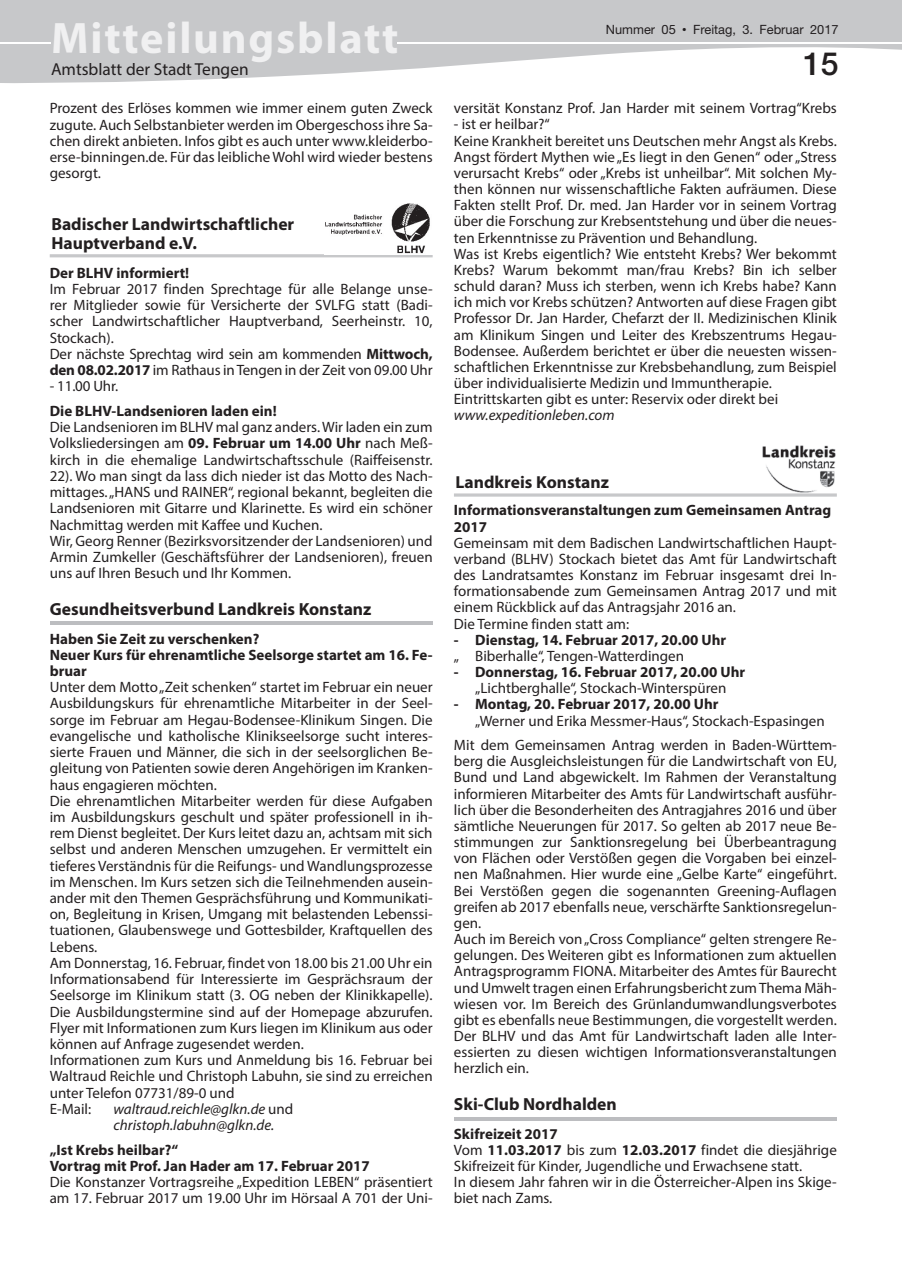
<style>
.page{position:relative;width:902px;height:1280px;background:#fff}
.page>*{position:absolute;margin:0;border:0;box-sizing:border-box;transform-origin:0 0}
.t1{font:700 44.25px "Myriad Pro";letter-spacing:.04em;color:#f0f0f1}
.t2{font:500 31.95px "Helvetica Neue";color:#231f20}
.t3{font:700 17.55px/19.2px "Myriad Pro";color:#231f20}
.t4{font:17.4px "Myriad Pro";color:#231f20}
.t5{font:700 17.4px "Myriad Pro";color:#231f20}
.t6{font:15px/16.2px "Myriad Pro";color:#231f20}
.t7{font:700 15px/16.2px "Myriad Pro";color:#231f20}
.t8{font:italic 15px/16.2px "Myriad Pro";color:#231f20}
.t9{font:12.75px "Helvetica Neue";color:#231f20}
.s1{font-size:12.9px}
.s2{font-family:"M Twentieth Century";font-weight:500}
.s3{font-weight:700}
.s4{font-style:normal}
</style>
<div class="page">
<svg style="left:1px;top:0;width:900px;height:83px;fill:#c7c8ca"></svg>
<svg style="left:0;top:0;width:1px;height:83px"></svg>
<div style="left:53px;top:22px;width:344px;height:40px;background:#c7c8ca"></div>
<hr style="left:0;top:42px;width:51px;height:1px;background:#fff">
<hr style="left:397px;top:42px;width:504px;height:1px;background:#fff">
<hr style="left:50px;top:622px;width:382px;height:3px;background:#bcbdc0">
<hr style="left:50px;top:254px;width:382px;height:3px;background:#c7c8ca">
<img style="left:325px;top:203px;width:105px;height:51px">
<hr style="left:454px;top:1117px;width:382px;height:3px;background:#bcbdc0">
<svg style="left:454px;top:493px;width:382px;height:4px;background:#d2d2d4"></svg>
<img style="left:762px;top:445px;width:73px;height:47px">
<h1 class="t1" style="left:51px;top:9px;width:349px">Mitteilungsblatt</h1>
<p class="t9" style="left:606px;top:22px;width:234px">Nummer <span class="s1">05</span> <span class="s2">•</span> Freitag, 3. Februar 2017</p>
<p class="t4" style="left:51px;top:59px;width:199px">Amtsblatt der Stadt Tengen</p>
<h2 class="t2" style="left:803px;top:45px;width:37px">15</h2>
<p class="t6" style="left:50px;top:100px;width:384px;text-align:justify">Prozent des Erlöses kommen wie immer einem guten Zweck zugute. Auch Selbstanbieter werden im Obergeschoss ihre Sa&shy;chen direkt anbieten. Infos gibt es auch unter www.kleiderbo&shy;erse-binningen.de. Für das leibliche Wohl wird wieder bestens gesorgt.</p>
<p class="t3" style="left:51px;top:214px;width:244px">Badischer Landwirtschaftlicher<br>Hauptverband e.V.</p>
<p class="t7" style="left:50px;top:264px;width:141px">Der BLHV informiert!</p>
<p class="t6" style="left:50px;top:281px;width:384px">Im Februar 2017 finden Sprechtage für alle Belange unse&shy;rer Mitglieder sowie für Versicherte der SVLFG statt (Badi&shy;scher Landwirtschaftlicher Hauptverband, Seerheinstr. 10, Stockach).<br>Der nächste Sprechtag wird sein am kommenden <span class="s3">Mittwoch, den 08.02.2017</span> im Rathaus in Tengen in der Zeit von 09.00 Uhr</p>
<p class="t6" style="left:50px;top:378px;width:70px">- 11.00 Uhr.</p>
<p class="t7" style="left:50px;top:402px;width:228px">Die BLHV-Landsenioren laden ein!</p>
<p class="t6" style="left:50px;top:419px;width:384px">Die Landsenioren im BLHV mal ganz anders. Wir laden ein zum Volksliedersingen am <span class="s3">09. Februar um 14.00 Uhr</span> nach Meß&shy;kirch in die ehemalige Landwirtschaftsschule (Raiffeisenstr.<br>22). Wo man singt da lass dich nieder ist das Motto des Nach&shy;mittages. „HANS und RAINER“, regional bekannt, begleiten die Landsenioren mit Gitarre und Klarinette. Es wird ein schöner Nachmittag werden mit Kaffee und Kuchen.<br>Wir, Georg Renner (Bezirksvorsitzender der Landsenioren) und Armin Zumkeller (Geschäftsführer der Landsenioren), freuen uns auf Ihren Besuch und Ihr Kommen.</p>
<p class="t3" style="left:50px;top:598px;width:323px">Gesundheitsverbund Landkreis Konstanz</p>
<p class="t7" style="left:50px;top:630px;width:384px">Haben Sie Zeit zu verschenken?<br>Neuer Kurs für ehrenamtliche Seelsorge startet am 16. Fe&shy;bruar</p>
<p class="t6" style="left:50px;top:679px;width:384px">Unter dem Motto „Zeit schenken“ startet im Februar ein neuer Ausbildungskurs für ehrenamtliche Mitarbeiter in der Seel&shy;sorge im Februar am Hegau-Bodensee-Klinikum Singen. Die evangelische und katholische Klinikseelsorge sucht interes&shy;sierte Frauen und Männer, die sich in der seelsorglichen Be&shy;gleitung von Patienten sowie deren Angehörigen im Kranken&shy;haus engagieren möchten.<br>Die ehrenamtlichen Mitarbeiter werden für diese Aufgaben im Ausbildungskurs geschult und später professionell in ih&shy;rem Dienst begleitet. Der Kurs leitet dazu an, achtsam mit sich selbst und anderen Menschen umzugehen. Er vermittelt ein tieferes Verständnis für die Reifungs- und Wandlungsprozesse im Menschen. Im Kurs setzen sich die Teilnehmenden ausein&shy;ander mit den Themen Gesprächsführung und Kommunikati&shy;on, Begleitung in Krisen, Umgang mit belastenden Lebenssi&shy;tuationen, Glaubenswege und Gottesbilder, Kraftquellen des Lebens.<br>Am Donnerstag, 16. Februar, findet von 18.00 bis 21.00 Uhr ein Informationsabend für Interessierte im Gesprächsraum der Seelsorge im Klinikum statt (3. OG neben der Klinikkapelle).<br>Die Ausbildungstermine sind auf der Homepage abzurufen.<br>Flyer mit Informationen zum Kurs liegen im Klinikum aus oder können auf Anfrage zugesendet werden.<br>Informationen zum Kurs und Anmeldung bis 16. Februar bei Waltraud Reichle und Christoph Labuhn, sie sind zu erreichen unter Telefon 07731/89-0 und<br>E-Mail:</p>
<p class="t8" style="left:113px;top:1100px;width:181px">waltraud.reichle@glkn.de <span class="s4">und </span>christoph.labuhn@glkn.de.</p>
<p class="t7" style="left:50px;top:1141px;width:322px">„Ist Krebs heilbar?“<br>Vortrag mit Prof. Jan Hader am 17. Februar 2017</p>
<p class="t6" style="left:50px;top:1174px;width:384px">Die Konstanzer Vortragsreihe „Expedition LEBEN“ präsentiert am 17. Februar 2017 um 19.00 Uhr im Hörsaal A 701 der Uni-</p>
<p class="t6" style="left:454px;top:100px;width:384px">versität Konstanz Prof. Jan Harder mit seinem Vortrag“Krebs</p>
<p class="t6" style="left:454px;top:116px;width:384px">- ist er heilbar?“<br>Keine Krankheit bereitet uns Deutschen mehr Angst als Krebs.<br>Angst fördert Mythen wie „Es liegt in den Genen“ oder „Stress verursacht Krebs“ oder „Krebs ist unheilbar“. Mit solchen My&shy;then können nur wissenschaftliche Fakten aufräumen. Diese Fakten stellt Prof. Dr. med. Jan Harder vor in seinem Vortrag über die Forschung zur Krebsentstehung und über die neues&shy;ten Erkenntnisse zu Prävention und Behandlung.<br>Was ist Krebs eigentlich? Wie entsteht Krebs? Wer bekommt Krebs? Warum bekommt man/frau Krebs? Bin ich selber schuld daran? Muss ich sterben, wenn ich Krebs habe? Kann ich mich vor Krebs schützen? Antworten auf diese Fragen gibt Professor Dr. Jan Harder, Chefarzt der II. Medizinischen Klinik am Klinikum Singen und Leiter des Krebszentrums Hegau-Bodensee. Außerdem berichtet er über die neuesten wissen&shy;schaftlichen Erkenntnisse zur Krebsbehandlung, zum Beispiel über individualisierte Medizin und Immuntherapie.<br>Eintrittskarten gibt es unter: Reservix oder direkt bei</p>
<p class="t8" style="left:454px;top:407px;width:162px">www.expeditionleben.com</p>
<p class="t5" style="left:455px;top:471px;width:155px">Landkreis Konstanz</p>
<p class="t7" style="left:454px;top:502px;width:379px">Informationsveranstaltungen zum Gemeinsamen Antrag<br>2017</p>
<p class="t6" style="left:454px;top:534px;width:384px">Gemeinsam mit dem Badischen Landwirtschaftlichen Haupt&shy;verband (BLHV) Stockach bietet das Amt für Landwirtschaft des Landratsamtes Konstanz im Februar insgesamt drei In&shy;formationsabende zum Gemeinsamen Antrag 2017 und mit einem Rückblick auf das Antragsjahr 2016 an.<br>Die Termine finden statt am:</p>
<p class="t7" style="left:454px;top:631px;width:274px">- Dienstag, 14. Februar 2017, 20.00 Uhr</p>
<p class="t6" style="left:454px;top:647px;width:232px">„ Biberhalle“, Tengen-Watterdingen</p>
<p class="t7" style="left:454px;top:663px;width:293px">- Donnerstag, 16. Februar 2017, 20.00 Uhr</p>
<p class="t6" style="left:475px;top:680px;width:253px">„Lichtberghalle“, Stockach-Winterspüren</p>
<p class="t7" style="left:454px;top:696px;width:266px">- Montag, 20. Februar 2017, 20.00 Uhr</p>
<p class="t6" style="left:454px;top:708px;width:384px;line-height:24.6px;text-indent:21px">„Werner und Erika Messmer-Haus“, Stockach-Espasingen<br>Mit dem Gemeinsamen Antrag werden in Baden-Württem-</p>
<p class="t6" style="left:454px;top:753px;width:384px">berg die Ausgleichsleistungen für die Landwirtschaft von EU, Bund und Land abgewickelt. Im Rahmen der Veranstaltung informieren Mitarbeiter des Amts für Landwirtschaft ausführ&shy;lich über die Besonderheiten des Antragjahres 2016 und über sämtliche Neuerungen für 2017. So gelten ab 2017 neue Be&shy;stimmungen zur Sanktionsregelung bei Überbeantragung von Flächen oder Verstößen gegen die Vorgaben bei einzel&shy;nen Maßnahmen. Hier wurde eine „Gelbe Karte“ eingeführt.<br>Bei Verstößen gegen die sogenannten Greening-Auflagen greifen ab 2017 ebenfalls neue, verschärfte Sanktionsregelun&shy;gen.<br>Auch im Bereich von „Cross Compliance“ gelten strengere Re&shy;gelungen. Des Weiteren gibt es Informationen zum aktuellen Antragsprogramm FIONA. Mitarbeiter des Amtes für Baurecht und Umwelt tragen einen Erfahrungsbericht zum Thema Mäh&shy;wiesen vor. Im Bereich des Grünlandumwandlungsverbotes gibt es ebenfalls neue Bestimmungen, die vorgestellt werden.<br>Der BLHV und das Amt für Landwirtschaft laden alle Inter&shy;essierten zu diesen wichtigen Informationsveranstaltungen herzlich ein.</p>
<p class="t3" style="left:454px;top:1094px;width:164px">Ski-Club Nordhalden</p>
<p class="t6" style="left:454px;top:1125px;width:384px"><span class="s3">Skifreizeit 2017<br></span>Vom <span class="s3">11.03.2017</span> bis zum <span class="s3">12.03.2017</span> findet die diesjährige Skifreizeit für Kinder, Jugendliche und Erwachsene statt.<br>In diesem Jahr fahren wir in die Österreicher-Alpen ins Skige&shy;biet nach Zams.</p>
</div>
